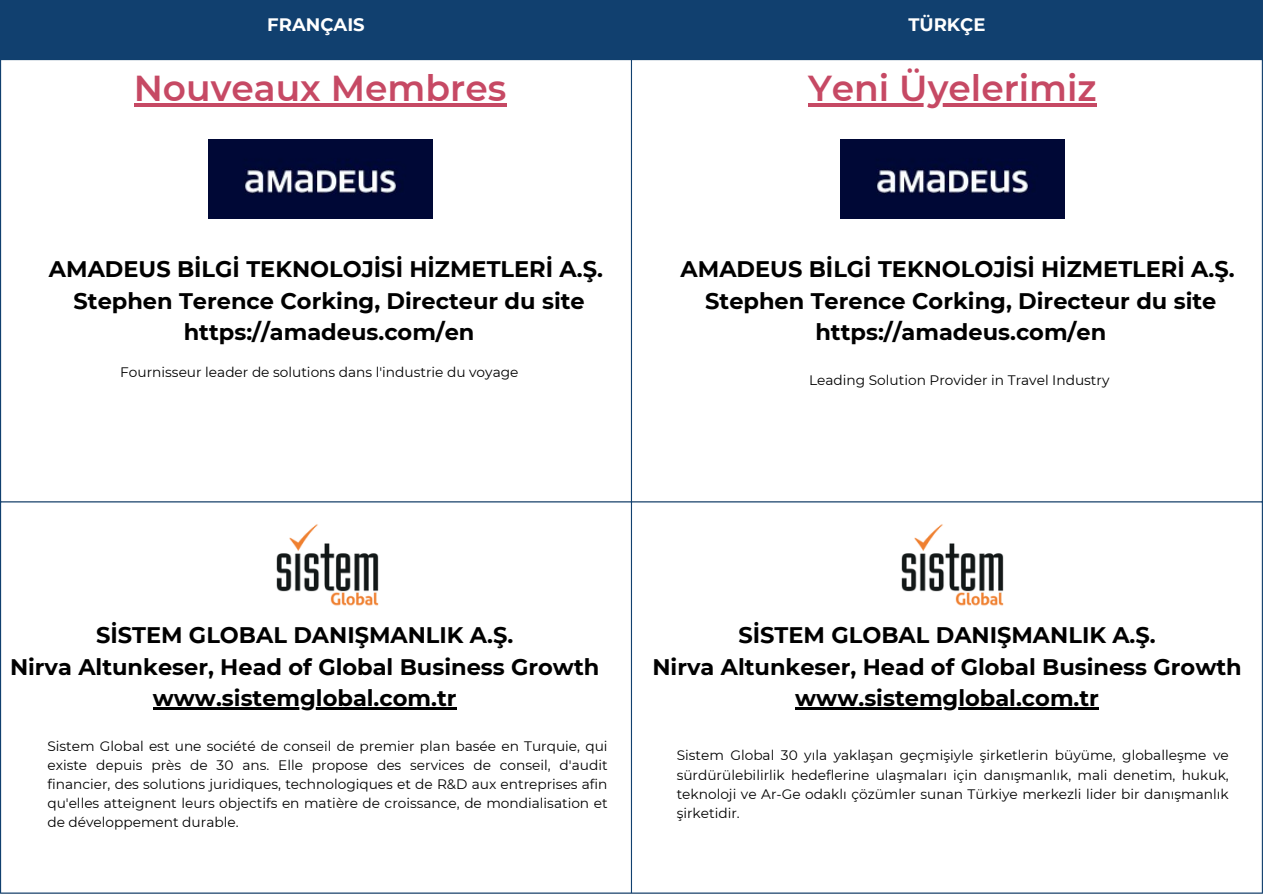
<style>
.page{position:relative;width:1263px;height:894px;background:#fff}
.page>*{position:absolute;margin:0;border:0;box-sizing:border-box;transform-origin:0 0}
.t1{font:600 36px "Montserrat";color:#c64964}
.t2{font:700 22.5px/31.5px "Montserrat";color:#000;text-align:center}
.t3{font:700 18px "Montserrat";color:#fff}
.t4{font:13.65px/19.2px "Montserrat";color:#000;text-align:justify}
</style>
<div class="page">
<div style="left:1px;top:1px;width:1261px;height:58px;background:#11406f"></div>
<hr style="left:0;top:0;width:1px;height:892px;background:#11406f">
<hr style="left:631px;top:0;width:1px;height:892px;background:#11406f">
<hr style="left:1262px;top:0;width:1px;height:892px;background:#11406f">
<hr style="left:0;top:0;width:1263px;height:1px;background:#11406f">
<hr style="left:0;top:59px;width:1263px;height:1px;background:#11406f">
<hr style="left:0;top:501px;width:1263px;height:1px;background:#11406f">
<hr style="left:0;top:892px;width:1263px;height:1px;background:#11406f">
<img style="left:208px;top:140px;width:224px;height:78px">
<img style="left:841px;top:140px;width:224px;height:78px">
<img style="left:276px;top:524px;width:103px;height:82px">
<hr style="left:134px;top:103px;width:372px;height:3px;background:#c64964">
<hr style="left:808px;top:103px;width:289px;height:3px;background:#c64964">
<hr style="left:153px;top:707px;width:304px;height:2px;background:#000">
<img style="left:901px;top:524px;width:103px;height:82px">
<hr style="left:795px;top:707px;width:304px;height:2px;background:#000">
<p class="t3" style="left:267px;top:13px;width:99px">FRANÇAIS</p>
<p class="t3" style="left:908px;top:13px;width:79px">TÜRKÇE</p>
<h1 class="t1" style="left:134px;top:66px;width:374px">Nouveaux Membres</h1>
<p class="t1" style="left:808px;top:66px;width:290px">Yeni Üyelerimiz</p>
<h2 class="t2" style="left:49px;top:253px;width:555px">AMADEUS BİLGİ TEKNOLOJİSİ HİZMETLERİ A.Ş.<br>Stephen Terence Corking, Directeur du site https://amadeus.com/en</h2>
<p class="t4" style="left:120px;top:362px;width:400px">Fournisseur leader de solutions dans l'industrie du voyage</p>
<h1 class="t2" style="left:681px;top:253px;width:555px">AMADEUS BİLGİ TEKNOLOJİSİ HİZMETLERİ A.Ş.<br>Stephen Terence Corking, Directeur du site https://amadeus.com/en</h1>
<p class="t4" style="left:809px;top:370px;width:302px">Leading Solution Provider in Travel Industry</p>
<h2 class="t2" style="left:10px;top:619px;width:591px">SİSTEM GLOBAL DANIŞMANLIK A.Ş.<br>Nirva Altunkeser, Head of Global Business Growth</h2>
<p class="t2" style="left:153px;top:682px;width:305px">www.sistemglobal.com.tr</p>
<p class="t4" style="left:47px;top:736px;width:562px">Sistem Global est une société de conseil de premier plan basée en Turquie, qui existe depuis près de 30 ans. Elle propose des services de conseil, d'audit financier, des solutions juridiques, technologiques et de R&amp;D aux entreprises afin qu'elles atteignent leurs objectifs en matière de croissance, de mondialisation et de développement durable.</p>
<h2 class="t4" style="left:677px;top:745px;width:554px">Sistem Global 30 yıla yaklaşan geçmişiyle şirketlerin büyüme, globalleşme ve sürdürülebilirlik hedeflerine ulaşmaları için danışmanlık, mali denetim, hukuk, teknoloji ve Ar-Ge odaklı çözümler sunan Türkiye merkezli lider bir danışmanlık şirketidir.</h2>
<p class="t2" style="left:652px;top:619px;width:591px">SİSTEM GLOBAL DANIŞMANLIK A.Ş.<br>Nirva Altunkeser, Head of Global Business Growth</p>
<p class="t2" style="left:795px;top:682px;width:305px">www.sistemglobal.com.tr</p>
</div>
